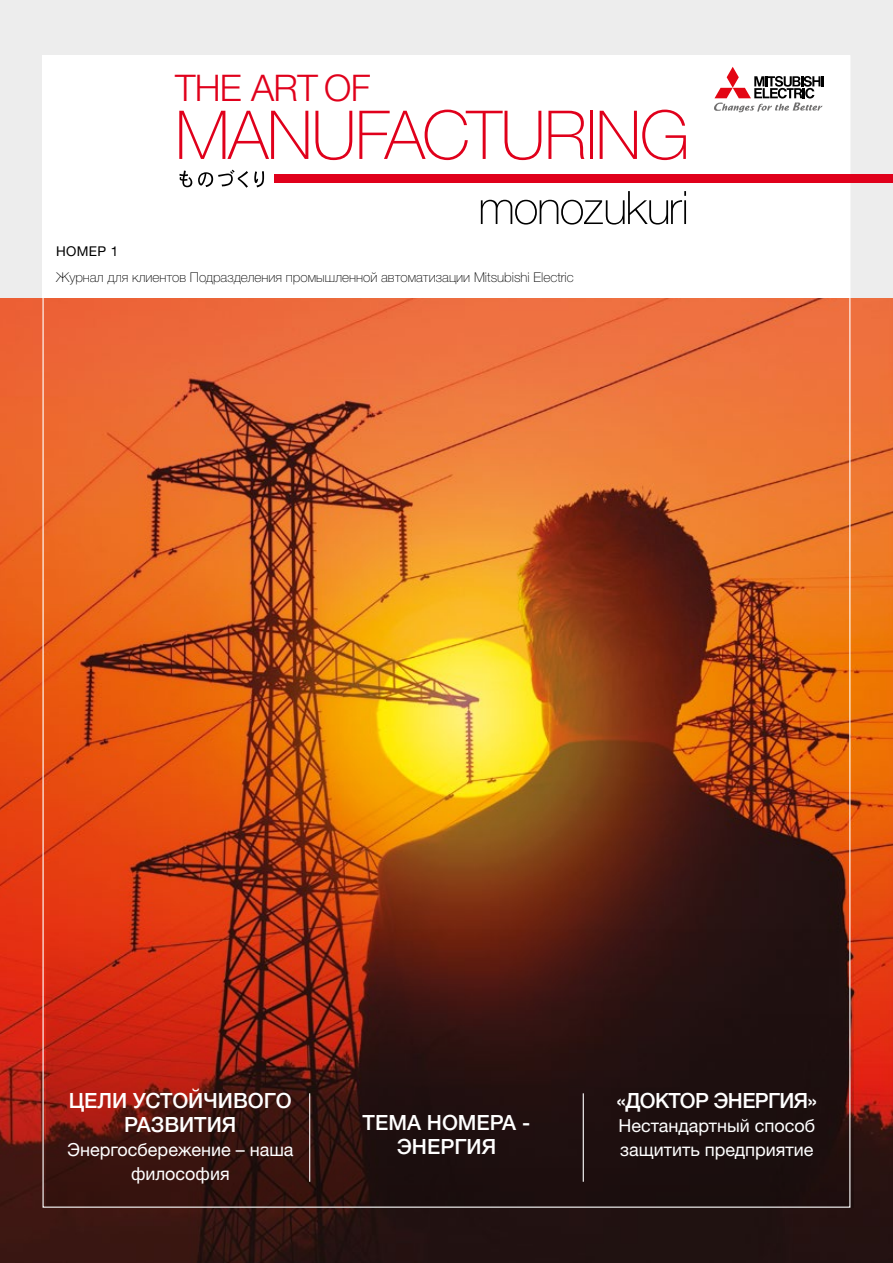
<style>
.page{position:relative;width:893px;height:1263px;background:#fff}
.page>*{position:absolute;margin:0;border:0;box-sizing:border-box;transform-origin:0 0}
.t1{font:100 67.5px "Helvetica Neue LTW1 G";letter-spacing:-.02em;color:#e0001b}
.t2{font:300 36.75px "Helvetica Neue LTW1 G";letter-spacing:-.02em;color:#e0001b}
.t3{font:500 21px/24px "Helvetica Neue LTW1 G";color:#fff;text-align:center}
.t4{font:500 21px "Helvetica Neue LTW1 G";letter-spacing:-.03em;color:#fff}
.t5{font:18px/24px "Helvetica Neue LTW1 G";color:#fff;text-align:center}
.t6{font:100 13.5px "Helvetica Neue LTW1 G";color:#000}
.t7{font:13.5px "Helvetica Neue LTW1 G";letter-spacing:.025em;color:#000}
</style>
<div class="page">
<img style="left:0;top:298px;width:893px;height:965px">
<svg style="left:46px;top:924px;width:807px;height:284px;background:#4e1811"></svg>
<hr style="left:309px;top:1093px;width:1px;height:89px;background:#fff">
<hr style="left:583px;top:1093px;width:1px;height:89px;background:#fff">
<div style="left:0;top:0;width:893px;height:298px;background:#ededed"></div>
<div style="left:43px;top:55px;width:807px;height:243px;background:#fff"></div>
<svg style="left:481px;top:191px;width:205px;height:34px"></svg>
<svg style="left:714px;top:67px;width:109px;height:46px"></svg>
<div style="left:275px;top:174px;width:618px;height:9px;background:#e0001b"></div>
<svg style="left:179px;top:170px;width:85px;height:18px"></svg>
<h2 class="t2" style="left:175px;top:66px;width:197px">THE ART OF</h2>
<h1 class="t1" style="left:175px;top:95px;width:516px">MANUFACTURING</h1>
<p class="t7" style="left:56px;top:243px;width:64px">НОМЕР 1</p>
<p class="t6" style="left:56px;top:269px;width:519px">Журнал для клиентов Подразделения промышленной автоматизации Mitsubishi Electric</p>
<h3 class="t3" style="left:69px;top:1089px;width:224px">ЦЕЛИ УСТОЙЧИВОГО<br>РАЗВИТИЯ</h3>
<h3 class="t5" style="left:67px;top:1138px;width:228px">Энергосбережение – наша философия</h3>
<h3 class="t3" style="left:363px;top:1111px;width:169px">ТЕМА НОМЕРА -<br>ЭНЕРГИЯ</h3>
<h3 class="t4" style="left:617px;top:1088px;width:202px">«ДОКТОР ЭНЕРГИЯ»</h3>
<h3 class="t5" style="left:618px;top:1114px;width:198px;text-align:left">Нестандартный способ защитить предприятие</h3>
</div>
